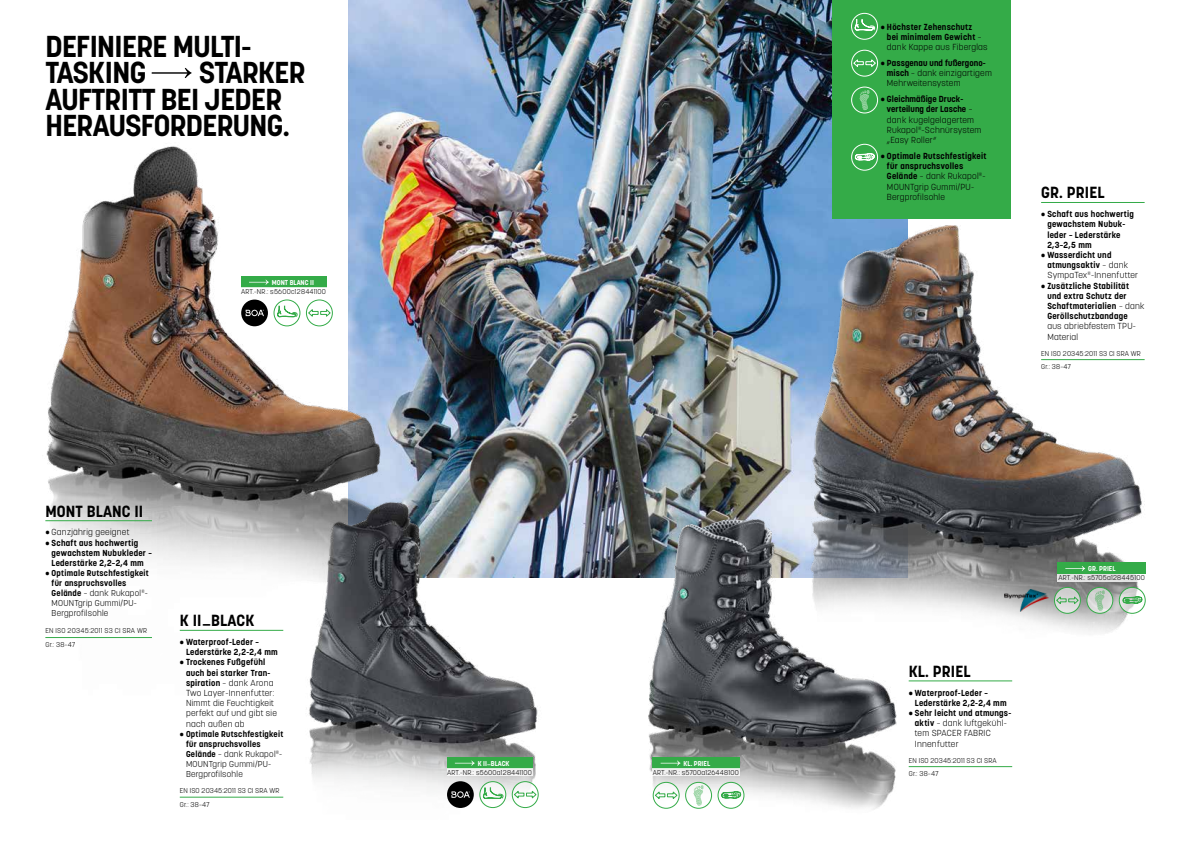
<style>
.page{position:relative;width:1191px;height:842px;background:#fff}
.page>*{position:absolute;margin:0;border:0;box-sizing:border-box;transform-origin:0 0}
.t1{font:700 30px/26.5px "Korolev";letter-spacing:-.02em;color:#000}
.t2{font:700 16px "Korolev";letter-spacing:.01em;color:#000}
.t3{font:700 8.7px/10.2px "Korolev";letter-spacing:.03em;color:#000}
.t4{font:300 8.7px/10.2px "Korolev";letter-spacing:.03em;color:#000}
.t5{font:700 8.5px/10px "Korolev";letter-spacing:.03em;color:#000}
.t6{font:300 7px/13.7px "Korolev";letter-spacing:.03em;color:#000}
.t7{font:700 7px "Korolev";color:#fff}
.s1{font-weight:300}
.s2{font-weight:700}
</style>
<div class="page">
<img style="left:349px;top:0;width:558px;height:578px">
<img style="left:45px;top:113px;width:367px;height:526px">
<img style="left:278px;top:468px;width:285px;height:341px">
<hr style="left:45px;top:520px;width:107px;height:1px;background:#34ab48">
<hr style="left:45px;top:637px;width:107px;height:1px;background:#34ab48">
<div style="left:832px;top:0;width:179px;height:218px;background:#34ab48"></div>
<div style="left:851px;top:144px;width:27px;height:27px;border:1px solid #fff;border-radius:50%"></div>
<svg style="left:855px;top:154px;width:19px;height:7px"></svg>
<div style="left:851px;top:13px;width:27px;height:27px;border:1px solid #fff;border-radius:50%"></div>
<svg style="left:854px;top:19px;width:21px;height:12px"></svg>
<div style="left:447px;top:757px;width:86px;height:12px;background:#34ab48"></div>
<svg style="left:455px;top:761px;width:20px;height:5px"></svg>
<div style="left:447px;top:769px;width:86px;height:7px;background:#f4f4f4"></div>
<svg style="left:152px;top:68px;width:39px;height:10px"></svg>
<hr style="left:180px;top:630px;width:103px;height:1px;background:#34ab48">
<hr style="left:180px;top:797px;width:103px;height:1px;background:#34ab48">
<img style="left:632px;top:508px;width:279px;height:302px">
<hr style="left:908px;top:680px;width:104px;height:1px;background:#34ab48">
<hr style="left:908px;top:766px;width:104px;height:1px;background:#34ab48">
<hr style="left:1041px;top:202px;width:103px;height:1px;background:#34ab48">
<img style="left:789px;top:225px;width:357px;height:424px">
<div style="left:653px;top:757px;width:87px;height:12px;background:#34ab48"></div>
<svg style="left:660px;top:761px;width:20px;height:5px"></svg>
<div style="left:653px;top:769px;width:87px;height:7px;background:#f1f1f1"></div>
<div style="left:241px;top:276px;width:86px;height:12px;background:#34ab48"></div>
<svg style="left:249px;top:280px;width:20px;height:5px"></svg>
<div style="left:241px;top:288px;width:86px;height:7px;background:#fff"></div>
<svg style="left:274px;top:300px;width:26px;height:26px"></svg>
<div style="left:274px;top:300px;width:26px;height:26px;border:1px solid #34ab48;border-radius:50%"></div>
<svg style="left:277px;top:306px;width:21px;height:11px"></svg>
<div style="left:306px;top:300px;width:26px;height:26px;background:#fff;border-radius:50%"></div>
<div style="left:306px;top:300px;width:27px;height:26px;border:1px solid #34ab48;border-radius:50%"></div>
<svg style="left:308px;top:308px;width:23px;height:9px"></svg>
<div style="left:241px;top:300px;width:27px;height:26px;background:#000;border-radius:50%"></div>
<svg style="left:246px;top:310px;width:18px;height:6px"></svg>
<div style="left:480px;top:782px;width:26px;height:25px;background:#fff;border-radius:50%"></div>
<div style="left:479px;top:781px;width:27px;height:27px;border:1px solid #34ab48;border-radius:50%"></div>
<svg style="left:483px;top:787px;width:21px;height:12px"></svg>
<div style="left:512px;top:782px;width:26px;height:25px;background:#fff;border-radius:50%"></div>
<div style="left:512px;top:781px;width:26px;height:27px;border:1px solid #34ab48;border-radius:50%"></div>
<svg style="left:513px;top:790px;width:24px;height:9px"></svg>
<div style="left:447px;top:781px;width:27px;height:27px;background:#000;border-radius:50%"></div>
<svg style="left:451px;top:791px;width:19px;height:7px"></svg>
<svg style="left:853px;top:59px;width:23px;height:8px"></svg>
<div style="left:851px;top:50px;width:27px;height:27px;border:1px solid #fff;border-radius:50%"></div>
<div style="left:851px;top:87px;width:27px;height:26px;border:1px solid #fff;border-radius:50%"></div>
<svg style="left:859px;top:90px;width:10px;height:21px"></svg>
<svg style="left:718px;top:782px;width:26px;height:26px"></svg>
<div style="left:717px;top:782px;width:27px;height:27px;border:1px solid #34ab48;border-radius:50%"></div>
<svg style="left:721px;top:792px;width:19px;height:7px"></svg>
<svg style="left:685px;top:782px;width:26px;height:26px"></svg>
<div style="left:685px;top:782px;width:27px;height:27px;border:1px solid #34ab48;border-radius:50%"></div>
<svg style="left:693px;top:785px;width:10px;height:21px"></svg>
<div style="left:653px;top:782px;width:26px;height:26px;background:#fff;border-radius:50%"></div>
<div style="left:653px;top:782px;width:26px;height:27px;border:1px solid #34ab48;border-radius:50%"></div>
<svg style="left:654px;top:791px;width:24px;height:9px"></svg>
<div style="left:1057px;top:563px;width:88px;height:11px;background:#34ab48"></div>
<svg style="left:1065px;top:566px;width:20px;height:5px"></svg>
<svg style="left:1057px;top:574px;width:88px;height:7px"></svg>
<img style="left:1004px;top:590px;width:44px;height:21px">
<svg style="left:1119px;top:587px;width:26px;height:26px"></svg>
<div style="left:1118px;top:587px;width:27px;height:27px;border:1px solid #34ab48;border-radius:50%"></div>
<svg style="left:1122px;top:597px;width:20px;height:7px"></svg>
<svg style="left:1086px;top:587px;width:26px;height:26px"></svg>
<div style="left:1086px;top:587px;width:27px;height:27px;border:1px solid #34ab48;border-radius:50%"></div>
<svg style="left:1094px;top:590px;width:10px;height:21px"></svg>
<svg style="left:1054px;top:587px;width:26px;height:26px"></svg>
<div style="left:1054px;top:587px;width:26px;height:27px;border:1px solid #34ab48;border-radius:50%"></div>
<svg style="left:1055px;top:596px;width:24px;height:9px"></svg>
<h1 class="t1" style="left:45px;top:33px;width:207px">DEFINIERE MULTI-<br>TASKING</h1>
<h1 class="t1" style="left:45px;top:59px;width:262px;text-indent:154px">STARKER<br>AUFTRITT BEI JEDER<br>HERAUSFORDERUNG.</h1>
<p class="t7" style="left:272px;top:278px;width:44px">MONT BLANC II</p>
<p class="t6" style="left:241px;top:285px;width:86px">ART.-NR.: s5600c128441100</p>
<h2 class="t2" style="left:45px;top:501px;width:99px">MONT BLANC II</h2>
<p class="t4" style="left:45px;top:527px;width:86px">• Ganzjährig geeignet</p>
<p class="t3" style="left:52px;top:537px;width:102px;text-indent:-6px">• Schaft aus hochwertig gewachstem Nubukleder –<br>Lederstärke 2,2–2,4 mm</p>
<p class="t5" style="left:52px;top:568px;width:99px;text-indent:-6px">• Optimale Rutschfestigkeit für anspruchsvolles<br>Gelände <span class="s1">– dank Rukapol</span><sup>®</sup><span class="s1">-<br>MOUNTgrip Gummi/PU-<br>Bergprofilsohle</span></p>
<p class="t6" style="left:45px;top:624px;width:103px">EN ISO 20345:2011 S3 CI SRA WR<br>Gr.: 38–47</p>
<h2 class="t2" style="left:180px;top:610px;width:76px">K II_BLACK</h2>
<p class="t3" style="left:186px;top:637px;width:93px;text-indent:-6px">• Waterproof-Leder –<br>Lederstärke 2,2-2,4 mm</p>
<p class="t4" style="left:186px;top:657px;width:92px;text-indent:-6px"><span class="s2">• Trockenes Fußgefühl auch bei starker Tran&shy;spiration</span> – dank Arona<br>Two Layer-Innenfutter:<br>Nimmt die Feuchtigkeit perfekt auf und gibt sie nach außen ab</p>
<p class="t5" style="left:186px;top:728px;width:99px;text-indent:-6px">• Optimale Rutschfestigkeit für anspruchsvolles<br>Gelände <span class="s1">– dank Rukapol</span><sup>®</sup><span class="s1">-<br>MOUNTgrip Gummi/PU-<br>Bergprofilsohle</span></p>
<p class="t6" style="left:180px;top:784px;width:101px">EN ISO 20345:2011 S3 CI SRA WR<br>Gr.: 38–47</p>
<p class="t7" style="left:478px;top:759px;width:33px">K II_BLACK</p>
<p class="t6" style="left:447px;top:766px;width:86px">ART.-NR.: s5600a128441100</p>
<p class="t7" style="left:683px;top:759px;width:28px">KL. PRIEL</p>
<p class="t6" style="left:653px;top:766px;width:88px">ART.-NR.: s5700a126448100</p>
<p class="t3" style="left:887px;top:22px;width:102px;text-indent:-6px">• Höchster Zehenschutz<br>bei minimalem Gewicht <span class="s1">– dank Kappe aus Fiberglas</span></p>
<p class="t4" style="left:887px;top:58px;width:106px;text-indent:-6px"><span class="s2">• Passgenau und fußergono&shy;misch</span> – dank einzigartigem<br>Mehrweitensystem</p>
<p class="t4" style="left:887px;top:94px;width:96px;text-indent:-6px"><span class="s2">• Gleichmäßige Druck&shy;verteilung der Lasche</span> – dank kugelgelagertem<br>Rukapol<sup>®</sup>-Schnürsystem „Easy Roller“</p>
<p class="t3" style="left:887px;top:151px;width:101px;text-indent:-6px">• Optimale Rutschfestigkeit für anspruchsvolles<br>Gelände <span class="s1">– dank Rukapol</span><sup>®</sup><span class="s1">-<br>MOUNTgrip Gummi/PU-<br>Bergprofilsohle</span></p>
<h2 class="t2" style="left:1041px;top:183px;width:65px">GR. PRIEL</h2>
<p class="t3" style="left:1047px;top:209px;width:88px;text-indent:-6px">• Schaft aus hochwertig gewachstem Nubuk&shy;leder – Lederstärke<br>2,3–2,5 mm</p>
<p class="t3" style="left:1047px;top:250px;width:92px;text-indent:-6px">• Wasserdicht und atmungsaktiv <span class="s1">– dank<br>SympaTex</span><sup>®</sup><span class="s1">-Innenfutter</span></p>
<p class="t3" style="left:1047px;top:280px;width:99px;text-indent:-6px">• Zusätzliche Stabilität und extra Schutz der<br>Schaftmaterialien <span class="s1">– dank<br></span>Geröllschutzbandage</p>
<p class="t4" style="left:1047px;top:321px;width:90px">aus abriebfestem TPU-<br>Material</p>
<p class="t6" style="left:1041px;top:346px;width:101px">EN ISO 20345:2011 S3 CI SRA WR<br>Gr.: 38–47</p>
<h2 class="t2" style="left:908px;top:661px;width:63px">KL. PRIEL</h2>
<p class="t3" style="left:915px;top:687px;width:93px;text-indent:-6px">• Waterproof-Leder –<br>Lederstärke 2,2-2,4 mm</p>
<p class="t4" style="left:915px;top:708px;width:98px;text-indent:-6px"><span class="s2">• Sehr leicht und atmungs&shy;aktiv</span> – dank luftgekühl&shy;tem SPACER FABRIC<br>Innenfutter</p>
<p class="t6" style="left:908px;top:753px;width:89px">EN ISO 20345:2011 S3 CI SRA<br>Gr.: 38–47</p>
<p class="t7" style="left:1088px;top:564px;width:29px">GR. PRIEL</p>
<p class="t6" style="left:1058px;top:571px;width:88px">ART.-NR.: s5705a128445100</p>
</div>
